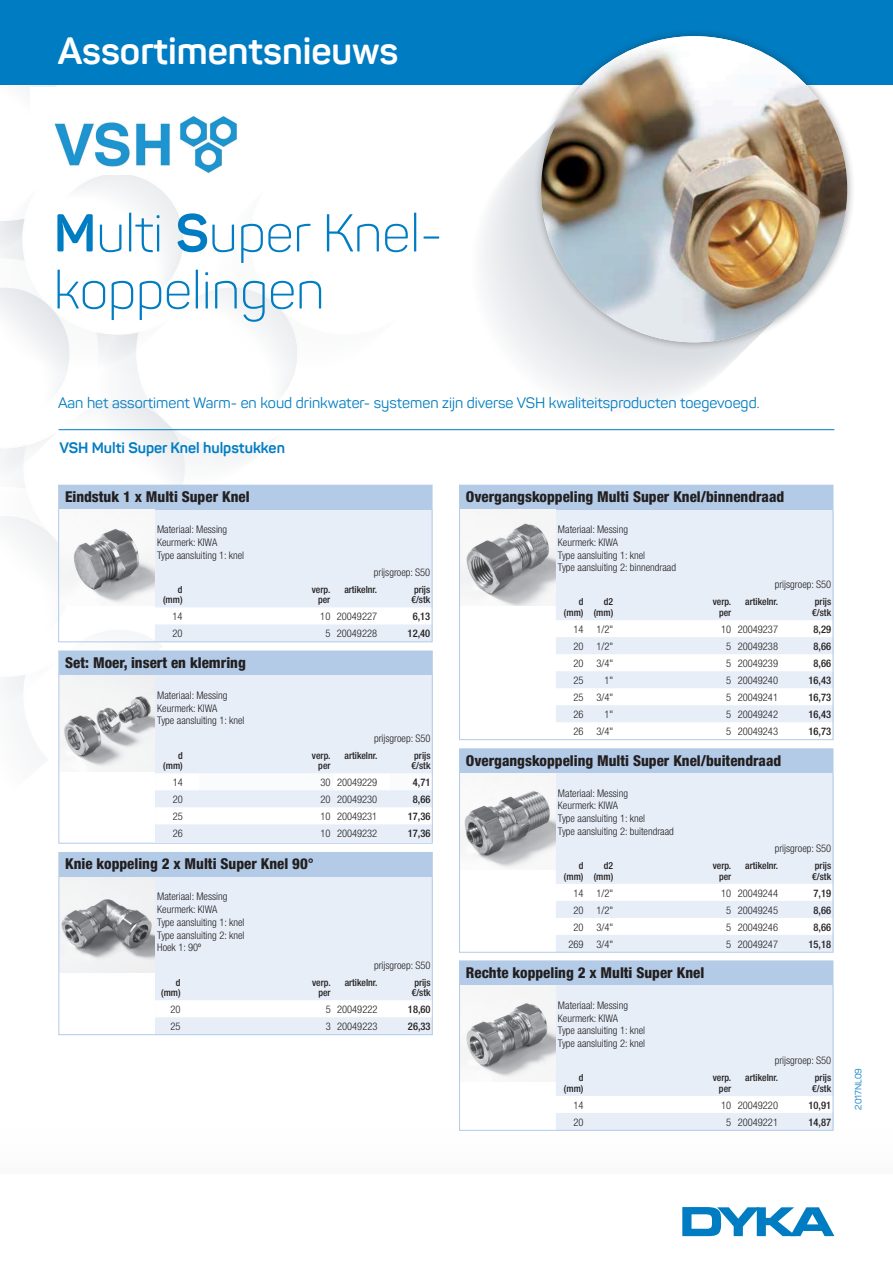
<style>
.page{position:relative;width:893px;height:1263px;background:#fff}
.page>*{position:absolute;margin:0;border:0;box-sizing:border-box;transform-origin:0 0}
.t1{font:300 52.5px/57px "Panton";color:#007cc2}
.t2{font:700 37.5px "Panton";color:#fff}
.t3{font:800 condensed 15px "Helvetica Neue LT";color:#231f20}
.t4{font:15px "Panton";color:#007cc2}
.t5{font:700 15px "Panton";color:#007cc2}
.t6{font:300 condensed 10.5px/12.8px "Helvetica Neue LT";color:#231f20}
.t7{font:500 condensed 10.5px "Helvetica Neue LT";color:#231f20}
.t8{font:500 condensed 9.75px/10.5px "Helvetica Neue LT";color:#231f20;text-align:right}
.t9{font:9px "Panton";color:#007cc2}
.s1{font-weight:700}
</style>
<div class="page">
<svg style="left:682px;top:1207px;width:152px;height:29px"></svg>
<img style="left:0;top:85px;width:455px;height:346px">
<img style="left:0;top:357px;width:340px;height:404px">
<div style="left:0;top:0;width:893px;height:85px;background:#007cc2"></div>
<div style="left:533px;top:28px;width:322px;height:322px;background:#231f20;opacity:.4"></div>
<img style="left:541px;top:36px;width:306px;height:306px;border-radius:153px">
<hr style="left:59px;top:429px;width:775px;height:1px;background:#007cc2">
<img style="left:31px;top:87px;width:235px;height:87px">
<svg style="left:58px;top:484px;width:375px;height:159px"></svg>
<svg style="left:58px;top:650px;width:375px;height:194px"></svg>
<svg style="left:58px;top:852px;width:375px;height:183px"></svg>
<svg style="left:459px;top:484px;width:375px;height:256px"></svg>
<svg style="left:459px;top:748px;width:375px;height:205px"></svg>
<svg style="left:459px;top:960px;width:375px;height:171px"></svg>
<h2 class="t2" style="left:58px;top:27px;width:342px">Assortimentsnieuws</h2>
<h1 class="t1" style="left:54px;top:204px;width:390px"><span class="s1">M</span>ulti <span class="s1">S</span>uper Knel&shy;koppelingen</h1>
<h3 class="t4" style="left:58px;top:393px;width:703px">Aan het assortiment Warm- en koud drinkwater- systemen zijn diverse VSH kwaliteitsproducten toegevoegd.</h3>
<h3 class="t5" style="left:59px;top:438px;width:227px">VSH Multi Super Knel hulpstukken</h3>
<h3 class="t3" style="left:65px;top:487px;width:186px">Eindstuk 1 x Multi Super Knel</h3>
<p class="t6" style="left:157px;top:523px;width:89px">Materiaal: Messing<br>Keurmerk: KIWA<br>Type aansluiting 1: knel</p>
<p class="t6" style="left:374px;top:565px;width:58px">prijsgroep: S50</p>
<p class="t8" style="left:163px;top:584px;width:21px">d (mm)</p>
<p class="t8" style="left:312px;top:584px;width:20px">verp. per</p>
<p class="t8" style="left:344px;top:584px;width:34px">artikelnr.</p>
<p class="t8" style="left:411px;top:584px;width:20px;text-align:left">prijs ¤/stk</p>
<p class="t6" style="left:172px;top:610px;width:12px">14</p>
<p class="t6" style="left:320px;top:610px;width:58px">10 20049227</p>
<p class="t7" style="left:413px;top:610px;width:19px">6,13</p>
<p class="t6" style="left:172px;top:627px;width:12px">20</p>
<p class="t6" style="left:325px;top:627px;width:53px">5 20049228</p>
<p class="t7" style="left:408px;top:627px;width:24px">12,40</p>
<h3 class="t3" style="left:65px;top:653px;width:182px">Set: Moer, insert en klemring</h3>
<p class="t6" style="left:157px;top:689px;width:89px">Materiaal: Messing<br>Keurmerk: KIWA<br>Type aansluiting 1: knel</p>
<p class="t6" style="left:374px;top:731px;width:58px">prijsgroep: S50</p>
<p class="t8" style="left:163px;top:750px;width:21px">d (mm)</p>
<p class="t8" style="left:312px;top:750px;width:20px">verp. per</p>
<p class="t8" style="left:345px;top:750px;width:34px">artikelnr.</p>
<p class="t8" style="left:412px;top:750px;width:20px;text-align:left">prijs ¤/stk</p>
<p class="t6" style="left:173px;top:776px;width:12px">14</p>
<p class="t6" style="left:320px;top:776px;width:58px">30 20049229</p>
<p class="t7" style="left:413px;top:776px;width:19px">4,71</p>
<p class="t6" style="left:173px;top:793px;width:12px">20</p>
<p class="t6" style="left:320px;top:793px;width:58px">20 20049230</p>
<p class="t7" style="left:413px;top:793px;width:19px">8,66</p>
<p class="t6" style="left:173px;top:810px;width:12px">25</p>
<p class="t6" style="left:320px;top:810px;width:58px">10 20049231</p>
<p class="t7" style="left:408px;top:810px;width:24px">17,36</p>
<p class="t6" style="left:173px;top:827px;width:12px">26</p>
<p class="t6" style="left:320px;top:827px;width:58px">10 20049232</p>
<p class="t7" style="left:408px;top:827px;width:24px">17,36</p>
<h3 class="t3" style="left:65px;top:855px;width:250px">Knie koppeling 2 x Multi Super Knel 90°</h3>
<p class="t6" style="left:157px;top:890px;width:89px">Materiaal: Messing<br>Keurmerk: KIWA<br>Type aansluiting 1: knel<br>Type aansluiting 2: knel<br>Hoek 1: 90º</p>
<p class="t6" style="left:374px;top:958px;width:58px">prijsgroep: S50</p>
<p class="t8" style="left:161px;top:977px;width:21px">d (mm)</p>
<p class="t8" style="left:312px;top:977px;width:20px">verp. per</p>
<p class="t8" style="left:345px;top:977px;width:34px">artikelnr.</p>
<p class="t8" style="left:412px;top:977px;width:20px;text-align:left">prijs ¤/stk</p>
<p class="t6" style="left:171px;top:1003px;width:12px">20</p>
<p class="t6" style="left:326px;top:1003px;width:53px">5 20049222</p>
<p class="t7" style="left:408px;top:1003px;width:24px">18,60</p>
<p class="t6" style="left:171px;top:1020px;width:12px">25</p>
<p class="t6" style="left:326px;top:1020px;width:53px">3 20049223</p>
<p class="t7" style="left:408px;top:1020px;width:24px">26,33</p>
<h3 class="t3" style="left:466px;top:487px;width:320px">Overgangskoppeling Multi Super Knel/binnendraad</h3>
<p class="t6" style="left:558px;top:523px;width:120px">Materiaal: Messing<br>Keurmerk: KIWA<br>Type aansluiting 1: knel<br>Type aansluiting 2: binnendraad</p>
<p class="t6" style="left:775px;top:578px;width:58px">prijsgroep: S50</p>
<p class="t8" style="left:564px;top:597px;width:21px">d (mm)</p>
<p class="t8" style="left:594px;top:597px;width:21px">d2 (mm)</p>
<p class="t8" style="left:713px;top:597px;width:20px">verp. per</p>
<p class="t8" style="left:745px;top:597px;width:34px">artikelnr.</p>
<p class="t8" style="left:812px;top:597px;width:20px;text-align:left">prijs ¤/stk</p>
<p class="t6" style="left:573px;top:623px;width:41px">14 1/2"</p>
<p class="t6" style="left:721px;top:623px;width:58px">10 20049237</p>
<p class="t7" style="left:813px;top:623px;width:19px">8,29</p>
<p class="t6" style="left:573px;top:640px;width:41px">20 1/2"</p>
<p class="t6" style="left:726px;top:640px;width:53px">5 20049238</p>
<p class="t7" style="left:813px;top:640px;width:19px">8,66</p>
<p class="t6" style="left:573px;top:657px;width:41px">20 3/4"</p>
<p class="t6" style="left:726px;top:657px;width:53px">5 20049239</p>
<p class="t7" style="left:813px;top:657px;width:19px">8,66</p>
<p class="t6" style="left:573px;top:674px;width:12px">25</p>
<p class="t6" style="left:604px;top:674px;width:10px">1"</p>
<p class="t6" style="left:726px;top:674px;width:53px">5 20049240</p>
<p class="t7" style="left:808px;top:674px;width:24px">16,43</p>
<p class="t6" style="left:573px;top:691px;width:41px">25 3/4"</p>
<p class="t6" style="left:726px;top:691px;width:53px">5 20049241</p>
<p class="t7" style="left:808px;top:691px;width:24px">16,73</p>
<p class="t6" style="left:573px;top:708px;width:12px">26</p>
<p class="t6" style="left:604px;top:708px;width:10px">1"</p>
<p class="t6" style="left:726px;top:708px;width:53px">5 20049242</p>
<p class="t7" style="left:808px;top:708px;width:24px">16,43</p>
<p class="t6" style="left:573px;top:725px;width:41px">26 3/4"</p>
<p class="t6" style="left:726px;top:725px;width:53px">5 20049243</p>
<p class="t7" style="left:808px;top:725px;width:24px">16,73</p>
<h3 class="t3" style="left:466px;top:751px;width:317px">Overgangskoppeling Multi Super Knel/buitendraad</h3>
<p class="t6" style="left:558px;top:786px;width:117px">Materiaal: Messing<br>Keurmerk: KIWA<br>Type aansluiting 1: knel<br>Type aansluiting 2: buitendraad</p>
<p class="t6" style="left:775px;top:842px;width:58px">prijsgroep: S50</p>
<p class="t8" style="left:564px;top:860px;width:21px">d (mm)</p>
<p class="t8" style="left:594px;top:860px;width:21px">d2 (mm)</p>
<p class="t8" style="left:713px;top:860px;width:20px">verp. per</p>
<p class="t8" style="left:745px;top:860px;width:34px">artikelnr.</p>
<p class="t8" style="left:812px;top:860px;width:20px;text-align:left">prijs ¤/stk</p>
<p class="t6" style="left:573px;top:886px;width:41px">14 1/2"</p>
<p class="t6" style="left:721px;top:886px;width:58px">10 20049244</p>
<p class="t7" style="left:813px;top:887px;width:19px">7,19</p>
<p class="t6" style="left:573px;top:903px;width:41px">20 1/2"</p>
<p class="t6" style="left:726px;top:903px;width:53px">5 20049245</p>
<p class="t7" style="left:813px;top:904px;width:19px">8,66</p>
<p class="t6" style="left:573px;top:920px;width:41px">20 3/4"</p>
<p class="t6" style="left:726px;top:920px;width:53px">5 20049246</p>
<p class="t7" style="left:813px;top:921px;width:19px">8,66</p>
<p class="t6" style="left:568px;top:937px;width:46px">269 3/4"</p>
<p class="t6" style="left:726px;top:937px;width:53px">5 20049247</p>
<p class="t7" style="left:808px;top:938px;width:24px">15,18</p>
<h3 class="t3" style="left:466px;top:963px;width:240px">Rechte koppeling 2 x Multi Super Knel</h3>
<p class="t6" style="left:558px;top:998px;width:89px">Materiaal: Messing<br>Keurmerk: KIWA<br>Type aansluiting 1: knel<br>Type aansluiting 2: knel</p>
<p class="t6" style="left:775px;top:1054px;width:58px">prijsgroep: S50</p>
<p class="t8" style="left:564px;top:1072px;width:21px">d (mm)</p>
<p class="t8" style="left:713px;top:1072px;width:20px">verp. per</p>
<p class="t8" style="left:745px;top:1072px;width:34px">artikelnr.</p>
<p class="t8" style="left:812px;top:1072px;width:20px;text-align:left">prijs ¤/stk</p>
<p class="t6" style="left:573px;top:1098px;width:12px">14</p>
<p class="t6" style="left:721px;top:1098px;width:58px">10 20049220</p>
<p class="t7" style="left:808px;top:1099px;width:24px">10,91</p>
<p class="t6" style="left:573px;top:1115px;width:12px">20</p>
<p class="t6" style="left:726px;top:1115px;width:53px">5 20049221</p>
<p class="t7" style="left:808px;top:1116px;width:24px">14,87</p>
<p class="t9" style="left:853px;top:1110px;width:43px;rotate:-90deg">2017NL09</p>
</div>
